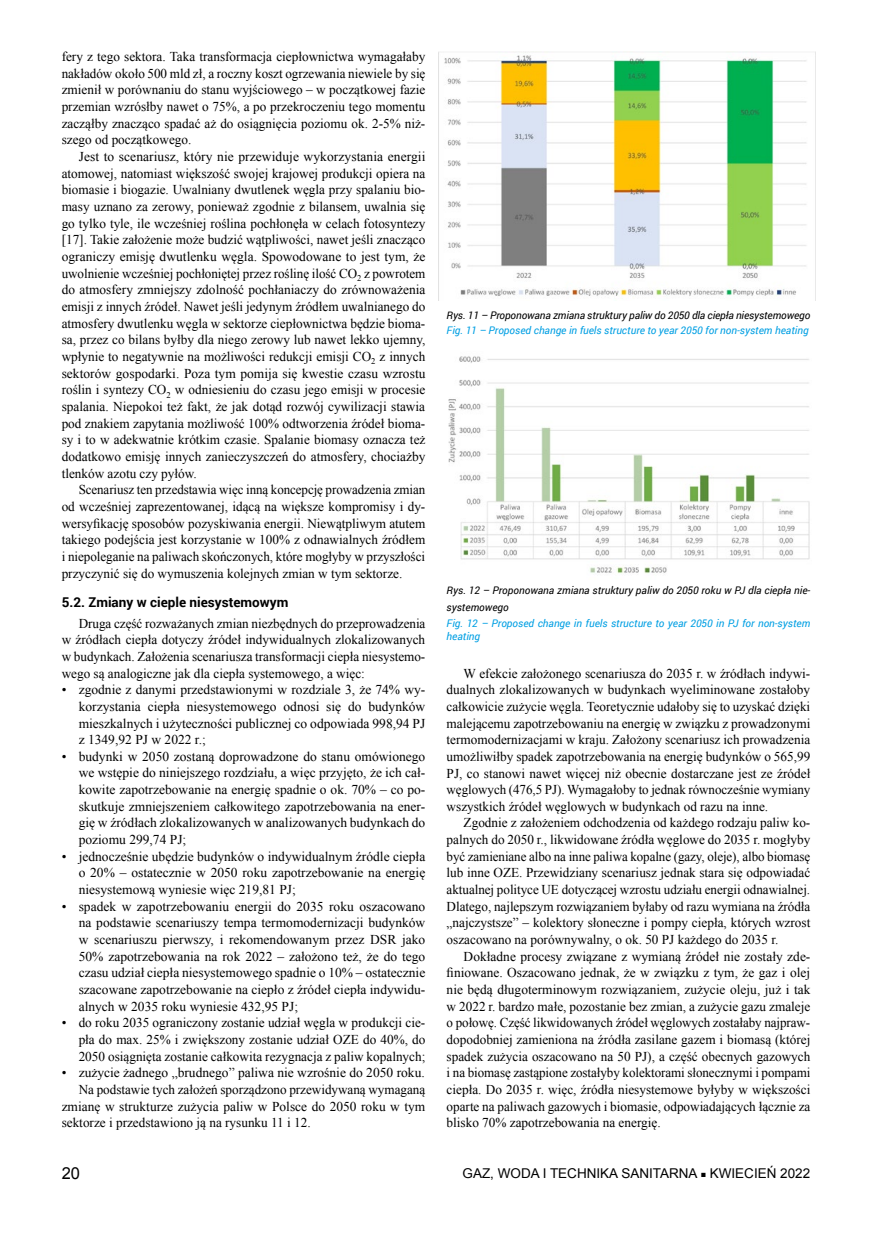
<style>
.page{position:relative;width:872px;height:1234px;background:#fff}
.page>*{position:absolute;margin:0;border:0;box-sizing:border-box;transform-origin:0 0}
.t1{font:16.5px "Arial";color:#000}
.t2{font:13.5px/16.6px "Times New Roman";color:#000;text-align:justify}
.t3{font:13.5px/16.6px "Times New Roman";color:#000;text-align:justify;scale:.96 1}
.t4{font:13.5px "Arial";color:#000}
.t5{font:700 13.5px "Roboto";color:#000}
.t6{font:italic 10.5px/16.6px "Roboto";letter-spacing:-.01em;color:#000}
.t7{font:italic 10.5px/13.5px "Roboto";color:#009fe3}
.s1{font-size:9px}
</style>
<div class="page">
<img style="left:444px;top:51px;width:372px;height:249px">
<img style="left:448px;top:356px;width:362px;height:218px">
<p class="t2" style="left:62px;top:48px;width:365px">fery z tego sektora. Taka transformacja ciepłownictwa wymagałaby nakładów około 500 mld zł, a roczny koszt ogrzewania niewiele by się zmienił w porównaniu do stanu wyjściowego – w początkowej fazie przemian wzrósłby nawet o 75%, a po przekroczeniu tego momentu zacząłby znacząco spadać aż do osiągnięcia poziomu ok. 2-5% niż&shy;szego od początkowego.</p>
<p class="t2" style="left:62px;top:148px;width:365px;text-indent:17px">Jest to scenariusz, który nie przewiduje wykorzystania energii atomowej, natomiast większość swojej krajowej produkcji opiera na biomasie i biogazie. Uwalniany dwutlenek węgla przy spalaniu bio&shy;masy uznano za zerowy, ponieważ zgodnie z bilansem, uwalnia się go tylko tyle, ile wcześniej roślina pochłonęła w celach fotosyntezy [17]. Takie założenie może budzić wątpliwości, nawet jeśli znacząco ograniczy emisję dwutlenku węgla. Spowodowane to jest tym, że uwolnienie wcześniej pochłoniętej przez roślinę ilość CO<sub>2</sub> z powrotem do atmosfery zmniejszy zdolność pochłaniaczy do zrównoważenia emisji z innych źródeł. Nawet jeśli jedynym źródłem uwalnianego do atmosfery dwutlenku węgla w sektorze ciepłownictwa będzie bioma&shy;sa, przez co bilans byłby dla niego zerowy lub nawet lekko ujemny, wpłynie to negatywnie na możliwości redukcji emisji CO<sub>2</sub> z innych sektorów gospodarki. Poza tym pomija się kwestie czasu wzrostu roślin i syntezy CO<sub>2</sub> w odniesieniu do czasu jego emisji w procesie spalania. Niepokoi też fakt, że jak dotąd rozwój cywilizacji stawia pod znakiem zapytania możliwość 100% odtworzenia źródeł bioma&shy;sy i to w adekwatnie krótkim czasie. Spalanie biomasy oznacza też dodatkowo emisję innych zanieczyszczeń do atmosfery, chociażby tlenków azotu czy pyłów.</p>
<p class="t3" style="left:62px;top:481px;width:380px;text-indent:17px">Scenariusz ten przedstawia więc inną koncepcję prowadzenia zmian od wcześniej zaprezentowanej, idącą na większe kompromisy i dy&shy;wersyfikację sposobów pozyskiwania energii. Niewątpliwym atutem takiego podejścia jest korzystanie w 100% z odnawialnych źródłem i niepoleganie na paliwach skończonych, które mogłyby w przyszłości przyczynić się do wymuszenia kolejnych zmian w tym sektorze.</p>
<p class="t5" style="left:62px;top:592px;width:228px">5.2. Zmiany w cieple niesystemowym</p>
<p class="t2" style="left:62px;top:614px;width:365px;text-indent:17px">Druga część rozważanych zmian niezbędnych do przeprowadzenia w źródłach ciepła dotyczy źródeł indywidualnych zlokalizowanych w budynkach. Założenia scenariusza transformacji ciepła niesystemo&shy;wego są analogiczne jak dla ciepła systemowego, a więc:</p>
<p class="t2" style="left:79px;top:681px;width:348px;text-indent:-17px">• zgodnie z danymi przedstawionymi w rozdziale 3, że 74% wy&shy;korzystania ciepła niesystemowego odnosi się do budynków mieszkalnych i użyteczności publicznej co odpowiada 998,94 PJ z 1349,92 PJ w 2022 r.;</p>
<p class="t2" style="left:79px;top:747px;width:348px;text-indent:-17px">• budynki w 2050 zostaną doprowadzone do stanu omówionego we wstępie do niniejszego rozdziału, a więc przyjęto, że ich cał&shy;kowite zapotrzebowanie na energię spadnie o ok. 70% – co po&shy;skutkuje zmniejszeniem całkowitego zapotrzebowania na ener&shy;gię w źródłach zlokalizowanych w analizowanych budynkach do poziomu 299,74 PJ;</p>
<p class="t2" style="left:79px;top:847px;width:348px;text-indent:-17px">• jednocześnie ubędzie budynków o indywidualnym źródle ciepła o 20% – ostatecznie w 2050 roku zapotrzebowanie na energię niesystemową wyniesie więc 219,81 PJ;</p>
<p class="t2" style="left:79px;top:897px;width:348px;text-indent:-17px">• spadek w zapotrzebowaniu energii do 2035 roku oszacowano na podstawie scenariuszy tempa termomodernizacji budynków w scenariuszu pierwszy, i rekomendowanym przez DSR jako 50% zapotrzebowania na rok 2022 – założono też, że do tego czasu udział ciepła niesystemowego spadnie o 10% – ostatecznie szacowane zapotrzebowanie na ciepło z źródeł ciepła indywidu&shy;alnych w 2035 roku wyniesie 432,95 PJ;</p>
<p class="t2" style="left:79px;top:1014px;width:348px;text-indent:-17px">• do roku 2035 ograniczony zostanie udział węgla w produkcji cie&shy;pła do max. 25% i zwiększony zostanie udział OZE do 40%, do 2050 osiągnięta zostanie całkowita rezygnacja z paliw kopalnych;</p>
<p class="t2" style="left:62px;top:1064px;width:365px">• zużycie żadnego „brudnego” paliwa nie wzrośnie do 2050 roku.</p>
<p class="t2" style="left:79px;top:1080px;width:348px">Na podstawie tych założeń sporządzono przewidywaną wymaganą</p>
<p class="t2" style="left:62px;top:1097px;width:365px">zmianę w strukturze zużycia paliw w Polsce do 2050 roku w tym</p>
<p class="t2" style="left:62px;top:1114px;width:251px">sektorze i przedstawiono ją na rysunku 11 i 12.</p>
<p class="t6" style="left:446px;top:306px;width:365px">Rys. 11 – Proponowana zmiana struktury paliw do 2050 dla ciepła niesystemowego</p>
<p class="t7" style="left:446px;top:323px;width:363px">Fig. 11 – Proposed change in fuels structure to year 2050 for non-system heating</p>
<p class="t6" style="left:446px;top:581px;width:365px">Rys. 12 – Proponowana zmiana struktury paliw do 2050 roku w PJ dla ciepła nie&shy;systemowego</p>
<p class="t7" style="left:446px;top:615px;width:365px">Fig. 12 – Proposed change in fuels structure to year 2050 in PJ for non-system heating</p>
<p class="t2" style="left:446px;top:664px;width:365px;text-indent:17px">W efekcie założonego scenariusza do 2035 r. w źródłach indywi&shy;dualnych zlokalizowanych w budynkach wyeliminowane zostałoby całkowicie zużycie węgla. Teoretycznie udałoby się to uzyskać dzięki malejącemu zapotrzebowaniu na energię w związku z prowadzonymi termomodernizacjami w kraju. Założony scenariusz ich prowadzenia umożliwiłby spadek zapotrzebowania na energię budynków o 565,99<br>PJ, co stanowi nawet więcej niż obecnie dostarczane jest ze źródeł węglowych (476,5 PJ). Wymagałoby to jednak równocześnie wymiany wszystkich źródeł węglowych w budynkach od razu na inne.</p>
<p class="t2" style="left:446px;top:814px;width:365px;text-indent:17px">Zgodnie z założeniem odchodzenia od każdego rodzaju paliw ko&shy;palnych do 2050 r., likwidowane źródła węglowe do 2035 r. mogłyby być zamieniane albo na inne paliwa kopalne (gazy, oleje), albo biomasę lub inne OZE. Przewidziany scenariusz jednak stara się odpowiadać aktualnej polityce UE dotyczącej wzrostu udziału energii odnawialnej.<br>Dlatego, najlepszym rozwiązaniem byłaby od razu wymiana na źródła „najczystsze” – kolektory słoneczne i pompy ciepła, których wzrost oszacowano na porównywalny, o ok. 50 PJ każdego do 2035 r.</p>
<p class="t2" style="left:446px;top:947px;width:365px;text-indent:17px">Dokładne procesy związane z wymianą źródeł nie zostały zde&shy;finiowane. Oszacowano jednak, że w związku z tym, że gaz i olej nie będą długoterminowym rozwiązaniem, zużycie oleju, już i tak w 2022 r. bardzo małe, pozostanie bez zmian, a zużycie gazu zmaleje o połowę. Część likwidowanych źródeł węglowych zostałaby najpraw&shy;dopodobniej zamieniona na źródła zasilane gazem i biomasą (której spadek zużycia oszacowano na 50 PJ), a część obecnych gazowych i na biomasę zastąpione zostałyby kolektorami słonecznymi i pompami ciepła. Do 2035 r. więc, źródła niesystemowe byłyby w większości oparte na paliwach gazowych i biomasie, odpowiadających łącznie za blisko 70% zapotrzebowania na energię.</p>
<p class="t1" style="left:62px;top:1161px;width:20px">20</p>
<p class="t4" style="left:462px;top:1164px;width:349px">GAZ, WODA I TECHNIKA SANITARNA <span class="s1">■</span> KWIECIEŃ 2022</p>
</div>
